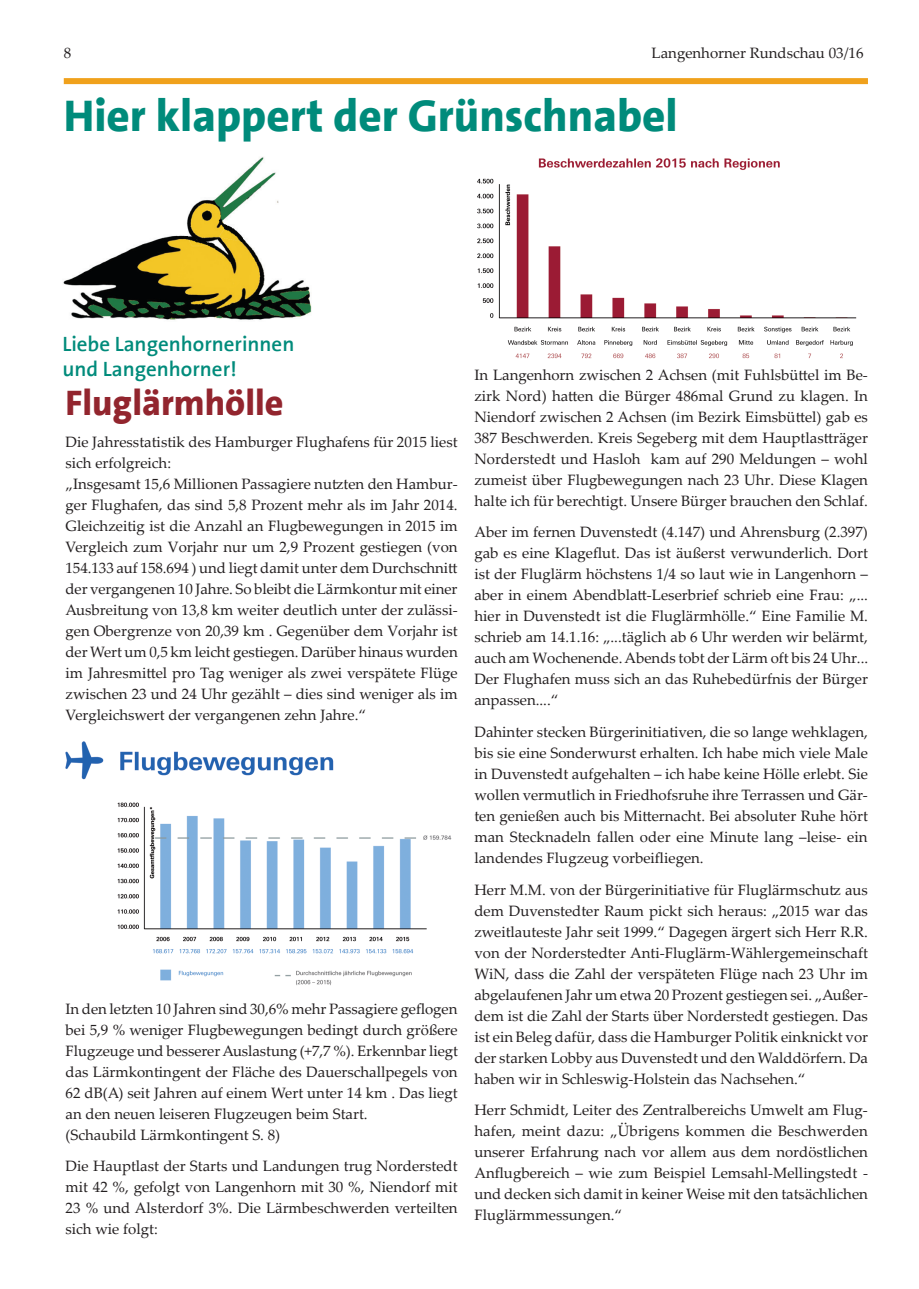
<style>
.page{position:relative;width:919px;height:1289px;background:#fff}
.page>*{position:absolute;margin:0;border:0;box-sizing:border-box;transform-origin:0 0}
.t1{font:800 45px "SPD The Sans";color:#008b7b}
.t2{font:800 36px "SPD The Sans";color:#92252e}
.t3{font:700 21px/25.2px "SPD2002 The Sans";color:#008b7b}
.t4{font:15px/21px "Palatino Linotype";color:#231f20;text-align:justify}
</style>
<div class="page">
<div style="left:64px;top:78px;width:803px;height:6px;background:#f0a11c"></div>
<img style="left:63px;top:157px;width:248px;height:163px">
<img style="left:65px;top:741px;width:387px;height:245px">
<img style="left:477px;top:158px;width:380px;height:201px">
<p class="t4" style="left:64px;top:42px;width:9px">8</p>
<p class="t4" style="left:651px;top:42px;width:213px">Langenhorner Rundschau 03/16</p>
<h1 class="t1" style="left:64px;top:87px;width:615px">Hier klappert der Grünschnabel</h1>
<h3 class="t3" style="left:62px;top:332px;width:233px">Liebe Langenhornerinnen und Langenhorner!</h3>
<h2 class="t2" style="left:66px;top:380px;width:219px">Fluglärmhölle</h2>
<p class="t4" style="left:66px;top:430px;width:393px;text-align:left">Die Jahresstatistik des Hamburger Flughafens für 2015 liest sich erfolgreich:<br>„Insgesamt 15,6 Millionen Passagiere nutzten den Hambur&shy;ger Flughafen, das sind 5,8 Prozent mehr als im Jahr 2014.<br>Gleichzeitig ist die Anzahl an Flugbewegungen in 2015 im Vergleich zum Vorjahr nur um 2,9 Prozent gestiegen (von 154.133 auf 158.694 ) und liegt damit unter dem Durchschnitt der vergangenen 10 Jahre. So bleibt die Lärmkontur mit einer Ausbreitung von 13,8 km weiter deutlich unter der zulässi&shy;gen Obergrenze von 20,39 km . Gegenüber dem Vorjahr ist der Wert um 0,5 km leicht gestiegen. Darüber hinaus wurden im Jahresmittel pro Tag weniger als zwei verspätete Flüge zwischen 23 und 24 Uhr gezählt – dies sind weniger als im Vergleichswert der vergangenen zehn Jahre.“</p>
<p class="t4" style="left:66px;top:997px;width:394px;text-align:left">In den letzten 10 Jahren sind 30,6% mehr Passagiere geflogen bei 5,9 % weniger Flugbewegungen bedingt durch größere Flugzeuge und besserer Auslastung (+7,7 %). Erkennbar liegt das Lärmkontingent der Fläche des Dauerschallpegels von 62 dB(A) seit Jahren auf einem Wert unter 14 km . Das liegt an den neuen leiseren Flugzeugen beim Start.<br>(Schaubild Lärmkontingent S. 8)</p>
<p class="t4" style="left:66px;top:1155px;width:393px">Die Hauptlast der Starts und Landungen trug Norderstedt mit 42 %, gefolgt von Langenhorn mit 30 %, Niendorf mit 23 % und Alsterdorf 3%. Die Lärmbeschwerden verteilten sich wie folgt:</p>
<p class="t4" style="left:474px;top:363px;width:395px">In Langenhorn zwischen 2 Achsen (mit Fuhlsbüttel im Be&shy;zirk Nord) hatten die Bürger 486mal Grund zu klagen. In Niendorf zwischen 2 Achsen (im Bezirk Eimsbüttel) gab es 387 Beschwerden. Kreis Segeberg mit dem Hauptlastträger Norderstedt und Hasloh kam auf 290 Meldungen – wohl zumeist über Flugbewegungen nach 23 Uhr. Diese Klagen halte ich für berechtigt. Unsere Bürger brauchen den Schlaf.</p>
<p class="t4" style="left:474px;top:521px;width:395px">Aber im fernen Duvenstedt (4.147) und Ahrensburg (2.397) gab es eine Klageflut. Das ist äußerst verwunderlich. Dort ist der Fluglärm höchstens 1/4 so laut wie in Langenhorn – aber in einem Abendblatt-Leserbrief schrieb eine Frau: „... hier in Duvenstedt ist die Fluglärmhölle.“ Eine Familie M. schrieb am 14.1.16: „...täglich ab 6 Uhr werden wir belärmt, auch am Wochenende. Abends tobt der Lärm oft bis 24 Uhr...<br>Der Flughafen muss sich an das Ruhebedürfnis der Bürger anpassen....“</p>
<p class="t4" style="left:474px;top:720px;width:395px">Dahinter stecken Bürgerinitiativen, die so lange wehklagen, bis sie eine Sonderwurst erhalten. Ich habe mich viele Male in Duvenstedt aufgehalten – ich habe keine Hölle erlebt. Sie wollen vermutlich in Friedhofsruhe ihre Terrassen und Gär&shy;ten genießen auch bis Mitternacht. Bei absoluter Ruhe hört man Stecknadeln fallen oder eine Minute lang –leise- ein landendes Flugzeug vorbeifliegen.</p>
<p class="t4" style="left:474px;top:878px;width:395px">Herr M.M. von der Bürgerinitiative für Fluglärmschutz aus dem Duvenstedter Raum pickt sich heraus: „2015 war das zweitlauteste Jahr seit 1999.“ Dagegen ärgert sich Herr R.R. von der Norderstedter Anti-Fluglärm-Wählergemeinschaft WiN, dass die Zahl der verspäteten Flüge nach 23 Uhr im abgelaufenen Jahr um etwa 20 Prozent gestiegen sei. „Außer&shy;dem ist die Zahl der Starts über Norderstedt gestiegen. Das ist ein Beleg dafür, dass die Hamburger Politik einknickt vor der starken Lobby aus Duvenstedt und den Walddörfern. Da haben wir in Schleswig-Holstein das Nachsehen.“</p>
<p class="t4" style="left:474px;top:1098px;width:395px">Herr Schmidt, Leiter des Zentralbereichs Umwelt am Flug&shy;hafen, meint dazu: „Übrigens kommen die Beschwerden unserer Erfahrung nach vor allem aus dem nordöstlichen Anflugbereich – wie zum Beispiel Lemsahl-Mellingstedt - und decken sich damit in keiner Weise mit den tatsächlichen Fluglärmmessungen.“</p>
</div>
